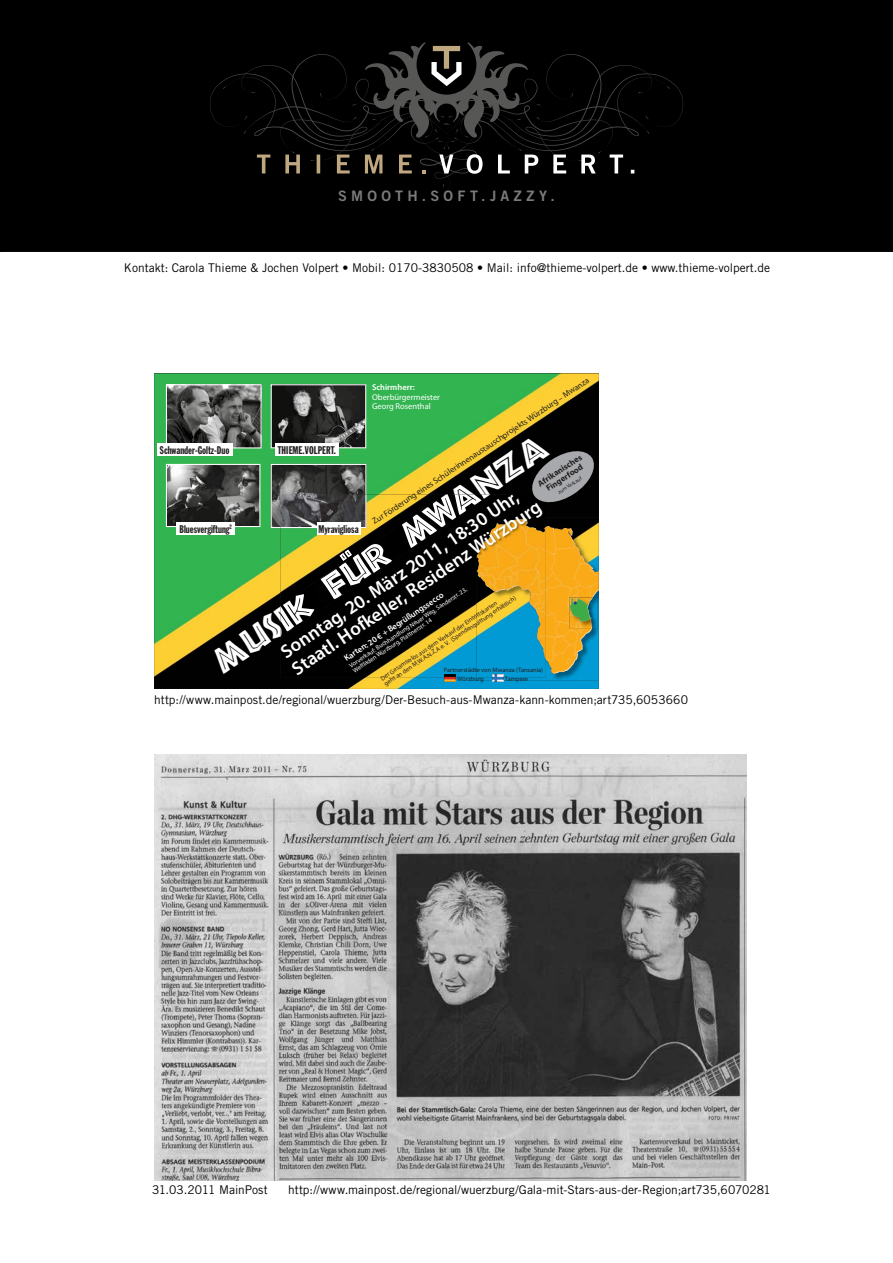
<style>
.page{position:relative;width:893px;height:1263px;background:#fff}
.page>*{position:absolute;margin:0;border:0;box-sizing:border-box;transform-origin:0 0}
.t1{font:32.7px "African";color:#fff}
.t2{font:600 19.05px/20.1px "Myriad Pro";color:#fff}
.t3{font:14.4px "Trade Gothic LT Std Bd 2";letter-spacing:.3em;color:#7c7b7b}
.t4{font:12px "Trade Gothic LT Std";color:#000}
.t5{font:10.95px "Franklin Gothic Std Extra Cond";color:#231f20}
.t6{font:8.55px "Myriad Pro";color:#231f20}
.t7{font:600 8.55px "Myriad Pro";color:#fff}
.t8{font:8.55px/9.6px "Myriad Pro";color:#fff}
.t9{font:700 8.55px/8.6px "Myriad Pro";color:#231f20;text-align:center}
.t10{font:6.3px/9.9px "Myriad Pro";color:#231f20}
.t11{font:6.3px/6.4px "Myriad Pro";color:#fff}
.t12{font:5.25px "Myriad Pro";color:#231f20}
</style>
<div class="page">
<img style="left:154px;top:373px;width:445px;height:316px">
<svg style="left:166px;top:464px;width:94px;height:63px;background:#5c5c5b"></svg>
<svg style="left:271px;top:384px;width:95px;height:64px;background:#444"></svg>
<svg style="left:271px;top:464px;width:95px;height:64px;background:#545454"></svg>
<div style="left:276px;top:444px;width:63px;height:12px;background:#fff"></div>
<svg style="left:166px;top:384px;width:96px;height:64px;background:#676666"></svg>
<div style="left:157px;top:444px;width:75px;height:12px;background:#fff"></div>
<div style="left:176px;top:522px;width:59px;height:13px;background:#fff"></div>
<img style="left:546px;top:517px;width:28px;height:9px">
<img style="left:546px;top:526px;width:31px;height:148px">
<img style="left:593px;top:597px;width:5px;height:31px">
<img style="left:569px;top:597px;width:24px;height:31px">
<img style="left:570px;top:598px;width:18px;height:24px">
<svg style="left:574px;top:601px;width:3px;height:4px"></svg>
<img style="left:280px;top:495px;width:228px;height:183px">
<img style="left:508px;top:495px;width:38px;height:22px">
<img style="left:280px;top:495px;width:86px;height:33px">
<img style="left:385px;top:495px;width:71px;height:71px">
<img style="left:456px;top:495px;width:36px;height:24px">
<img style="left:315px;top:534px;width:71px;height:68px">
<img style="left:280px;top:582px;width:36px;height:55px">
<img style="left:315px;top:601px;width:18px;height:13px">
<img style="left:422px;top:495px;width:34px;height:32px">
<img style="left:456px;top:495px;width:34px;height:22px">
<img style="left:361px;top:544px;width:25px;height:29px">
<img style="left:283px;top:594px;width:31px;height:31px">
<svg style="left:340px;top:550px;width:12px;height:11px"></svg>
<img style="left:476px;top:517px;width:70px;height:161px">
<img style="left:478px;top:518px;width:46px;height:36px">
<div style="left:317px;top:522px;width:43px;height:13px;background:#fff"></div>
<svg style="left:444px;top:674px;width:11px;height:7px"></svg>
<svg style="left:492px;top:674px;width:12px;height:7px"></svg>
<svg style="left:528px;top:448px;width:70px;height:57px;background:#5c5d5f"></svg>
<img style="left:154px;top:755px;width:592px;height:425px">
<div style="left:1px;top:1px;width:891px;height:250px;background:#000"></div>
<div style="left:0;top:0;width:893px;height:252px;border:1px solid #000"></div>
<svg style="left:209px;top:42px;width:475px;height:146px"></svg>
<p class="t3" style="left:338px;top:187px;width:218px">SMOOTH.SOFT.JAZZY.</p>
<p class="t4" style="left:124px;top:261px;width:648px">Kontakt: Carola Thieme &amp; Jochen Volpert • Mobil: 0170-3830508 • Mail: info@thieme-volpert.de • www.thieme-volpert.de</p>
<p class="t6" style="left:371px;top:519px;width:260px;rotate:-34deg">Zur Förderung eines Schülerinnenaustauschprojekts Würzburg – Mwanza</p>
<p class="t7" style="left:372px;top:382px;width:44px">Schirmherr:</p>
<p class="t8" style="left:372px;top:392px;width:70px">Oberbürgermeister<br>Georg Rosenthal</p>
<h1 class="t1" style="left:208px;top:654px;width:398px;rotate:-34deg">Nvtjl!gvs!Nxbo{b</h1>
<p class="t5" style="left:160px;top:444px;width:71px">Schwander-Goltz-Duo</p>
<p class="t5" style="left:278px;top:444px;width:60px">THIEME.VOLPERT.</p>
<p class="t9" style="left:536px;top:481px;width:52px;rotate:-34deg">Afrikanisches<br>Fingerfood</p>
<p class="t12" style="left:557px;top:490px;width:29px;rotate:-33deg">zum Verkauf</p>
<h2 class="t2" style="left:277px;top:645px;width:298px;rotate:-34deg">Sonntag, 20. März 2011, 18:30 Uhr,<br>Staatl. Hofkeller, Residenz Würzburg</h2>
<p class="t5" style="left:180px;top:523px;width:54px">Bluesvergiftung<sup>2</sup></p>
<p class="t5" style="left:319px;top:523px;width:42px">Myravigliosa</p>
<p class="t11" style="left:348px;top:662px;width:141px;rotate:-33deg">Vorverkauf: Buchhandlung Neuer Weg, Sanderstr. 23,<br>Weltladen Würzburg, Plattnerstr. 14</p>
<p class="t7" style="left:342px;top:655px;width:119px;rotate:-34deg">Karten: 20 € + Begrüßungssecco</p>
<p class="t10" style="left:379px;top:675px;width:158px;line-height:6.3px;rotate:-33deg">Der Gesamterlös aus dem Verkauf der Eintrittskarten<br>geht an den M.W.A.N.Z.A e. V. (Spendenquittung erhältlich)</p>
<p class="t10" style="left:457px;top:664px;width:87px;text-indent:-13px">Partnerstädte von Mwanza (Tansania)<br>Würzburg</p>
<p class="t10" style="left:505px;top:674px;width:25px">Tampere</p>
<p class="t4" style="left:154px;top:692px;width:535px">http://www.mainpost.de/regional/wuerzburg/Der-Besuch-aus-Mwanza-kann-kommen;art735,6053660</p>
<p class="t4" style="left:152px;top:1182px;width:117px">31.03.2011 MainPost</p>
<p class="t4" style="left:288px;top:1182px;width:484px">http://www.mainpost.de/regional/wuerzburg/Gala-mit-Stars-aus-der-Region;art735,6070281</p>
</div>
